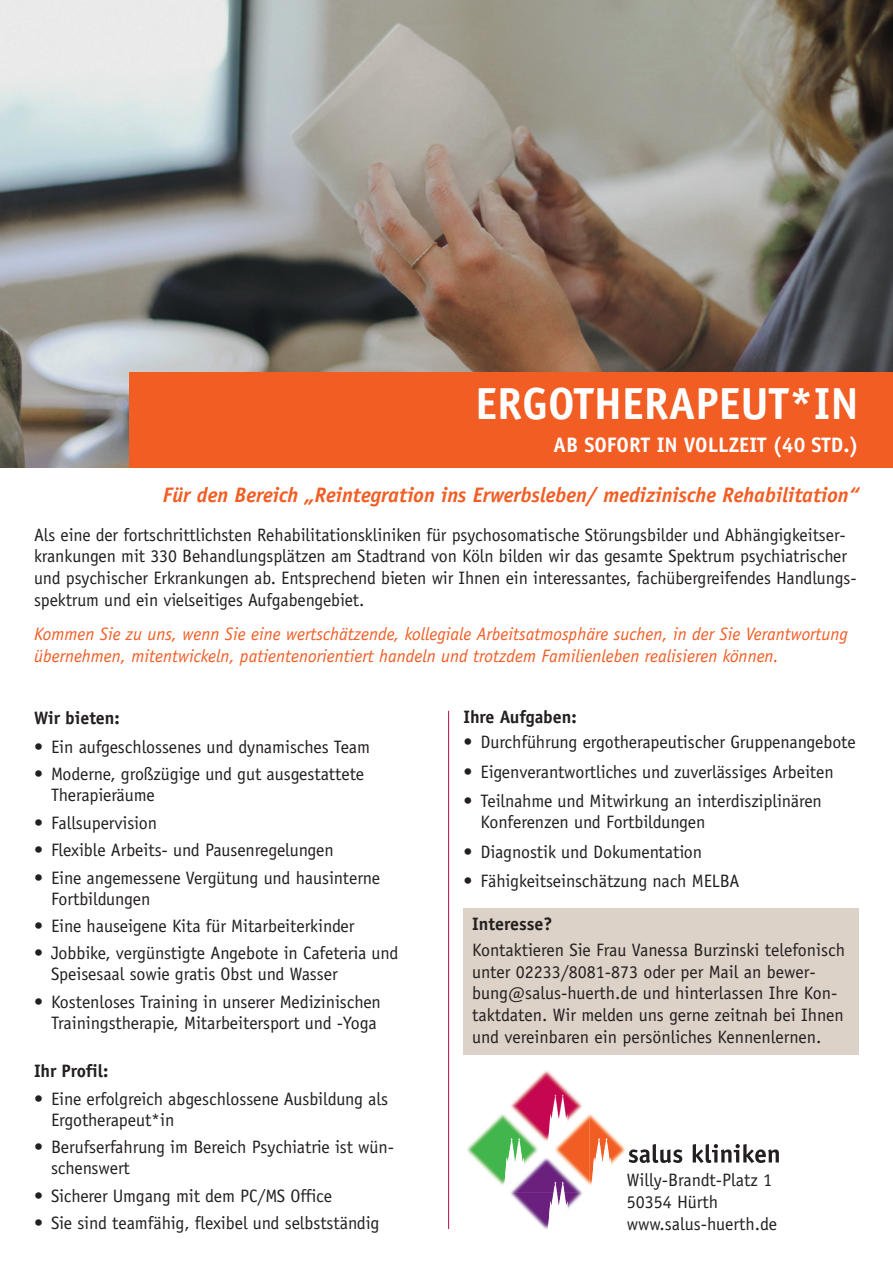
<style>
.page{position:relative;width:893px;height:1263px;background:#fff}
.page>*{position:absolute;margin:0;border:0;box-sizing:border-box;transform-origin:0 0}
.t1{font:700 45px "Officina Sans Std";color:#fff}
.t2{font:italic 700 21px "Officina Sans Std";color:#f25d24}
.t3{font:700 21px "Officina Sans Std";color:#fff}
.t4{font:18px/21.8px "Officina Sans Std";letter-spacing:-.005em;color:#231f20}
.t5{font:italic 18px/21.8px "Officina Sans Std";color:#f25d24}
.t6{font:700 18px "Officina Sans Std";letter-spacing:-.005em;color:#231f20}
</style>
<div class="page">
<img style="left:467px;top:1071px;width:123px;height:158px">
<img style="left:590px;top:1114px;width:39px;height:71px">
<img style="left:592px;top:1138px;width:19px;height:47px">
<svg style="left:548px;top:1182px;width:20px;height:47px"></svg>
<img style="left:504px;top:1138px;width:20px;height:48px">
<svg style="left:548px;top:1094px;width:20px;height:48px"></svg>
<svg style="left:629px;top:1144px;width:53px;height:19px"></svg>
<svg style="left:693px;top:1144px;width:86px;height:19px"></svg>
<img style="left:0;top:0;width:893px;height:468px">
<div style="left:130px;top:372px;width:763px;height:96px;background:#f25d24"></div>
<hr style="left:448px;top:711px;width:1px;height:518px;background:#b80a4d">
<div style="left:463px;top:909px;width:396px;height:145px;background:#dcd2c7"></div>
<h1 class="t1" style="left:476px;top:375px;width:385px">ERGOTHERAPEUT*IN</h1>
<p class="t3" style="left:554px;top:432px;width:307px">AB SOFORT IN VOLLZEIT (40 STD.)</p>
<p class="t2" style="left:163px;top:482px;width:698px">Für den Bereich „Reintegration ins Erwerbsleben/ medizinische Rehabilitation“</p>
<p class="t4" style="left:34px;top:524px;width:824px">Als eine der fortschrittlichsten Rehabilitationskliniken für psychosomatische Störungsbilder und Abhängigkeitser&shy;krankungen mit 330 Behandlungsplätzen am Stadtrand von Köln bilden wir das gesamte Spektrum psychiatrischer und psychischer Erkrankungen ab. Entsprechend bieten wir Ihnen ein interessantes, fachübergreifendes Handlungs&shy;spektrum und ein vielseitiges Aufgabengebiet.</p>
<p class="t5" style="left:34px;top:623px;width:815px">Kommen Sie zu uns, wenn Sie eine wertschätzende, kollegiale Arbeitsatmosphäre suchen, in der Sie Verantwortung übernehmen, mitentwickeln, patientenorientiert handeln und trotzdem Familienleben realisieren können.</p>
<p class="t6" style="left:34px;top:706px;width:87px">Wir bieten:</p>
<p class="t4" style="left:34px;top:736px;width:338px">• Ein aufgeschlossenes und dynamisches Team</p>
<p class="t4" style="left:51px;top:764px;width:315px;line-height:21px;text-indent:-17px">• Moderne, großzügige und gut ausgestattete<br>Therapieräume</p>
<p class="t4" style="left:34px;top:812px;width:125px">• Fallsupervision</p>
<p class="t4" style="left:34px;top:839px;width:301px">• Flexible Arbeits- und Pausenregelungen</p>
<p class="t4" style="left:51px;top:867px;width:331px;line-height:21px;text-indent:-17px">• Eine angemessene Vergütung und hausinterne<br>Fortbildungen</p>
<p class="t4" style="left:34px;top:915px;width:322px">• Eine hauseigene Kita für Mitarbeiterkinder</p>
<p class="t4" style="left:51px;top:943px;width:349px;line-height:21px;text-indent:-17px">• Jobbike, vergünstigte Angebote in Cafeteria und<br>Speisesaal sowie gratis Obst und Wasser</p>
<p class="t4" style="left:34px;top:991px;width:348px;line-height:21px;text-align:right">• Kostenloses Training in unserer Medizinischen<br>Trainingstherapie, Mitarbeitersport und -Yoga</p>
<p class="t6" style="left:34px;top:1060px;width:76px">Ihr Profil:</p>
<p class="t4" style="left:51px;top:1088px;width:339px;line-height:21px;text-indent:-17px">• Eine erfolgreich abgeschlossene Ausbildung als<br>Ergotherapeut*in</p>
<p class="t4" style="left:51px;top:1136px;width:345px;line-height:21px;text-indent:-17px">• Berufserfahrung im Bereich Psychiatrie ist wün&shy;schenswert</p>
<p class="t4" style="left:34px;top:1184px;width:299px">• Sicherer Umgang mit dem PC/MS Office</p>
<p class="t4" style="left:34px;top:1212px;width:347px">• Sie sind teamfähig, flexibel und selbstständig</p>
<p class="t6" style="left:463px;top:706px;width:115px">Ihre Aufgaben:</p>
<p class="t4" style="left:463px;top:731px;width:394px">• Durchführung ergotherapeutischer Gruppenangebote</p>
<p class="t4" style="left:463px;top:761px;width:372px">• Eigenverantwortliches und zuverlässiges Arbeiten</p>
<p class="t4" style="left:480px;top:791px;width:343px;line-height:21px;text-indent:-17px">• Teilnahme und Mitwirkung an interdisziplinären<br>Konferenzen und Fortbildungen</p>
<p class="t4" style="left:463px;top:841px;width:240px">• Diagnostik und Dokumentation</p>
<p class="t4" style="left:463px;top:870px;width:277px">• Fähigkeitseinschätzung nach MELBA</p>
<p class="t6" style="left:472px;top:912px;width:82px">Interesse?</p>
<p class="t4" style="left:472px;top:939px;width:375px">Kontaktieren Sie Frau Vanessa Burzinski telefonisch unter 02233/8081-873 oder per Mail an bewer&shy;bung@salus-huerth.de und hinterlassen Ihre Kon&shy;taktdaten. Wir melden uns gerne zeitnah bei Ihnen und vereinbaren ein persönliches Kennenlernen.</p>
<p class="t4" style="left:627px;top:1169px;width:152px">Willy-Brandt-Platz 1<br>50354 Hürth www.salus-huerth.de</p>
</div>
